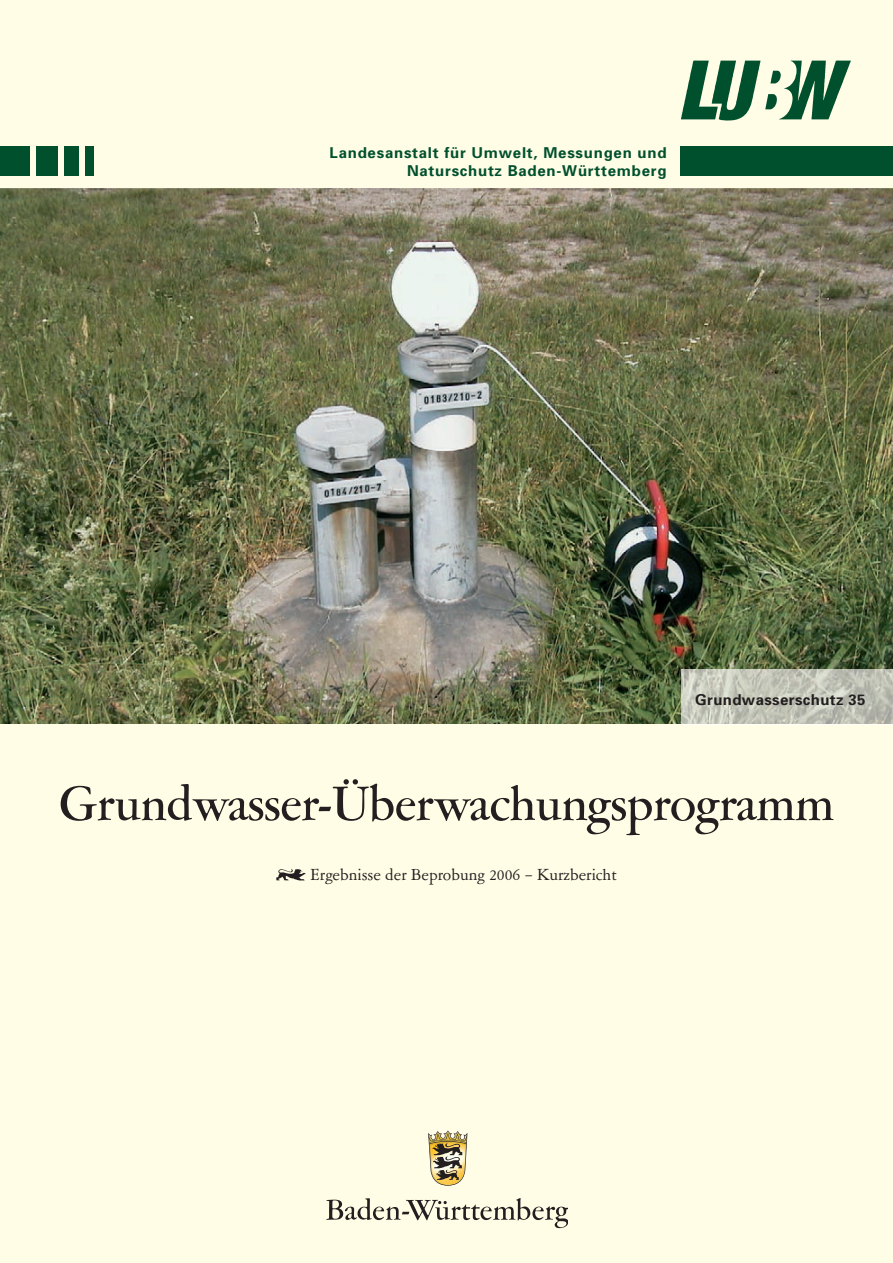
<style>
.page{position:relative;width:893px;height:1263px;background:#fffde5}
.page>*{position:absolute;margin:0;border:0;box-sizing:border-box;transform-origin:0 0}
.t1{font:500 54px "Garamont Amst SH";letter-spacing:.005em;color:#231f20}
.t2{font:18px "Garamont Amst SB";color:#231f20}
.t3{font:700 15px/18px "Univers";letter-spacing:.05em;color:#00502e;text-align:right}
.t4{font:700 15px "Univers";letter-spacing:.025em;color:#231f20}
</style>
<div class="page">
<div style="left:0;top:146px;width:30px;height:29px;background:#00502e"></div>
<div style="left:64px;top:146px;width:15px;height:29px;background:#00502e"></div>
<div style="left:85px;top:146px;width:9px;height:29px;background:#00502e"></div>
<div style="left:36px;top:146px;width:21px;height:29px;background:#00502e"></div>
<div style="left:680px;top:146px;width:213px;height:29px;background:#00502e"></div>
<img style="left:0;top:188px;width:893px;height:536px">
<svg style="left:326px;top:1198px;width:242px;height:30px"></svg>
<svg style="left:428px;top:1130px;width:39px;height:56px"></svg>
<svg style="left:681px;top:61px;width:170px;height:59px"></svg>
<svg style="left:276px;top:869px;width:29px;height:11px"></svg>
<hr style="left:681px;top:724px;width:212px;height:1px;background:#fffef8">
<img style="left:681px;top:670px;width:212px;height:54px">
<p class="t3" style="left:330px;top:143px;width:338px">Landesanstalt für Umwelt, Messungen und<br>Naturschutz Baden-Württemberg</p>
<p class="t4" style="left:695px;top:690px;width:172px">Grundwasserschutz 35</p>
<h1 class="t1" style="left:59px;top:777px;width:776px">Grundwasser-Überwachungsprogramm</h1>
<p class="t2" style="left:311px;top:866px;width:307px">Ergebnisse der Beprobung 2006 – Kurzbericht</p>
</div>
